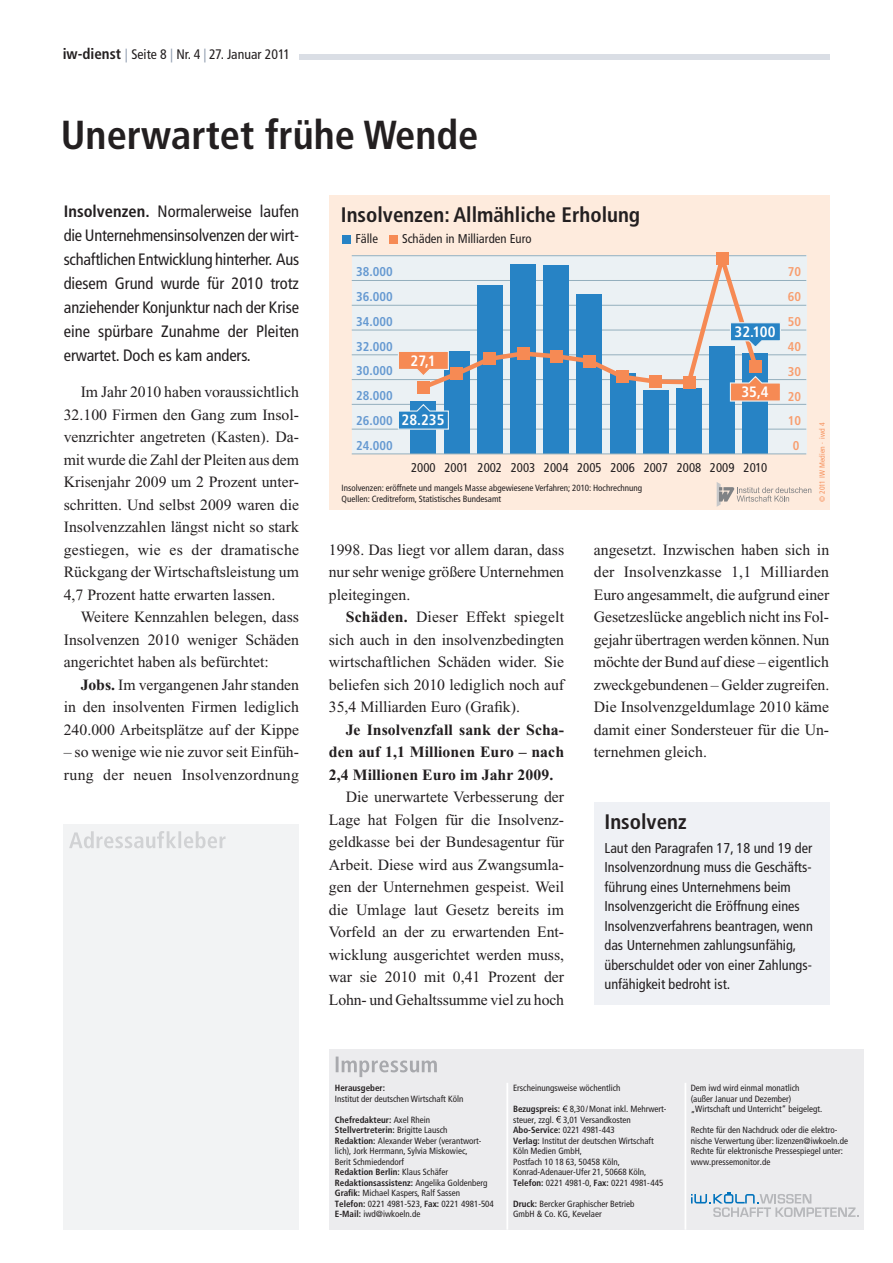
<style>
.page{position:relative;width:893px;height:1263px;background:#fff}
.page>*{position:absolute;margin:0;border:0;box-sizing:border-box;transform-origin:0 0}
.t1{font:700 condensed 40.5px "Frutiger";color:#231f20}
.t2{font:700 condensed 21px "Frutiger";color:#231f20}
.t3{font:condensed 16.5px/24px "Frutiger";letter-spacing:.005em;color:#231f20;text-align:justify}
.t4{font:15.75px/22.5px "Times New Roman";color:#231f20;text-align:justify}
.t5{font:700 15.75px/22.5px "Times New Roman";letter-spacing:.005em;color:#231f20;text-align:justify}
.t6{font:700 condensed 15px "Frutiger";color:#fff}
.t7{font:condensed 14.25px/19.5px "Frutiger";color:#231f20}
.t8{font:condensed 13.8px "Frutiger";color:#231f20}
.t9{font:condensed 12.75px "Frutiger";color:#231f20}
.t10{font:700 condensed 12.75px/24.8px "Frutiger";color:#6599d1}
.t11{font:700 condensed 12.75px/24.9px "Frutiger";color:#f89e6f;text-align:center}
.t12{font:condensed 9px/10.5px "Frutiger";color:#231f20}
.t13{font:700 condensed 9px "Frutiger";color:#231f20}
.t14{font:condensed 7.5px "Frutiger";letter-spacing:.015em;color:#f6915d}
.s1{font-weight:700;font-size:15px}
.s2{color:#95a1b3}
.s3{font-weight:700}
</style>
<div class="page">
<div style="left:299px;top:54px;width:530px;height:6px;background:#dadee5"></div>
<div style="left:64px;top:825px;width:235px;height:405px;background:#f2f3f4"></div>
<svg style="left:69px;top:831px;width:157px;height:17px"></svg>
<div style="left:329px;top:1050px;width:534px;height:180px;background:#ececee"></div>
<svg style="left:556px;top:1105px;width:11px;height:18px"></svg>
<hr style="left:506px;top:1083px;width:2px;height:147px;background:#fff">
<hr style="left:684px;top:1083px;width:2px;height:147px;background:#fff">
<svg style="left:691px;top:1192px;width:168px;height:25px"></svg>
<svg style="left:336px;top:1056px;width:101px;height:21px"></svg>
<div style="left:594px;top:802px;width:235px;height:203px;background:#eff1f5"></div>
<div style="left:329px;top:195px;width:500px;height:315px;background:#feebdd"></div>
<svg style="left:717px;top:482px;width:94px;height:25px"></svg>
<div style="left:352px;top:256px;width:454px;height:198px;background:#ebf1f4"></div>
<hr style="left:352px;top:404px;width:454px;height:1px;background:#94afbd">
<hr style="left:352px;top:354px;width:454px;height:1px;background:#94afbd">
<hr style="left:352px;top:429px;width:454px;height:1px;background:#94afbd">
<hr style="left:352px;top:379px;width:454px;height:1px;background:#94afbd">
<hr style="left:352px;top:280px;width:454px;height:1px;background:#94afbd">
<hr style="left:352px;top:305px;width:454px;height:1px;background:#94afbd">
<hr style="left:352px;top:330px;width:454px;height:1px;background:#94afbd">
<hr style="left:352px;top:255px;width:454px;height:1px;background:#94afbd">
<div style="left:411px;top:401px;width:25px;height:53px;background:#2783c5"></div>
<div style="left:444px;top:351px;width:25px;height:103px;background:#2783c5"></div>
<div style="left:477px;top:286px;width:25px;height:168px;background:#2783c5"></div>
<div style="left:510px;top:264px;width:26px;height:190px;background:#2783c5"></div>
<div style="left:543px;top:265px;width:26px;height:189px;background:#2783c5"></div>
<div style="left:577px;top:295px;width:25px;height:159px;background:#2783c5"></div>
<div style="left:610px;top:374px;width:25px;height:80px;background:#2783c5"></div>
<div style="left:643px;top:390px;width:25px;height:64px;background:#2783c5"></div>
<div style="left:676px;top:388px;width:26px;height:66px;background:#2783c5"></div>
<div style="left:709px;top:346px;width:26px;height:108px;background:#2783c5"></div>
<div style="left:743px;top:354px;width:25px;height:100px;background:#2783c5"></div>
<hr style="left:352px;top:453px;width:454px;height:1px;background:#94afbd">
<div style="left:342px;top:235px;width:9px;height:8px;background:#2783c5"></div>
<div style="left:389px;top:235px;width:8px;height:8px;background:#f68a54"></div>
<div style="left:417px;top:381px;width:13px;height:13px;background:#f68a54"></div>
<div style="left:716px;top:252px;width:13px;height:13px;background:#f68a54"></div>
<div style="left:749px;top:360px;width:13px;height:13px;background:#f68a54"></div>
<svg style="left:418px;top:255px;width:343px;height:138px"></svg>
<svg style="left:397px;top:350px;width:52px;height:27px"></svg>
<svg style="left:397px;top:402px;width:52px;height:28px"></svg>
<svg style="left:729px;top:322px;width:52px;height:27px"></svg>
<svg style="left:729px;top:374px;width:51px;height:28px"></svg>
<p class="t8" style="left:63px;top:47px;width:229px"><span class="s1">iw-dienst</span> <span class="s2">|</span> Seite 8 <span class="s2">|</span> Nr. 4 <span class="s2">|</span> 27. Januar 2011</p>
<h1 class="t1" style="left:61px;top:111px;width:419px">Unerwartet frühe Wende</h1>
<p class="t3" style="left:64px;top:199px;width:237px"><span class="s3">Insolvenzen.</span> Normalerweise laufen die Unternehmensinsolvenzen der wirt&shy;schaftlichen Entwicklung hinterher. Aus diesem Grund wurde für 2010 trotz anziehender Konjunktur nach der Krise eine spürbare Zunahme der Pleiten erwartet. Doch es kam anders.</p>
<p class="t4" style="left:64px;top:381px;width:237px;text-indent:17px">Im Jahr 2010 haben voraussichtlich 32.100 Firmen den Gang zum Insol&shy;venzrichter angetreten (Kasten). Da&shy;mit wurde die Zahl der Pleiten aus dem Krisenjahr 2009 um 2 Prozent unter&shy;schritten. Und selbst 2009 waren die Insolvenzzahlen längst nicht so stark gestiegen, wie es der dramatische Rückgang der Wirtschaftsleistung um 4,7 Prozent hatte erwarten lassen.</p>
<p class="t4" style="left:64px;top:606px;width:237px;text-indent:17px">Weitere Kennzahlen belegen, dass Insolvenzen 2010 weniger Schäden angerichtet haben als befürchtet:</p>
<p class="t4" style="left:64px;top:673px;width:237px;text-indent:17px"><span class="s3">Jobs.</span> Im vergangenen Jahr standen in den insolventen Firmen lediglich 240.000 Arbeitsplätze auf der Kippe</p>
<p class="t4" style="left:64px;top:741px;width:237px">– so wenige wie nie zuvor seit Einfüh&shy;rung der neuen Insolvenzordnung</p>
<h2 class="t2" style="left:341px;top:202px;width:301px">Insolvenzen: Allmähliche Erholung</h2>
<p class="t9" style="left:355px;top:231px;width:24px">Fälle</p>
<p class="t9" style="left:402px;top:231px;width:131px">Schäden in Milliarden Euro</p>
<p class="t10" style="left:356px;top:259px;width:38px">38.000</p>
<p class="t10" style="left:356px;top:284px;width:38px">36.000</p>
<p class="t10" style="left:356px;top:309px;width:38px">34.000</p>
<p class="t10" style="left:356px;top:334px;width:38px">32.000</p>
<p class="t10" style="left:356px;top:359px;width:38px">30.000</p>
<p class="t10" style="left:356px;top:383px;width:38px">28.000<br>26.000</p>
<p class="t10" style="left:356px;top:433px;width:38px">24.000</p>
<p class="t6" style="left:411px;top:351px;width:26px">27,1</p>
<p class="t6" style="left:402px;top:411px;width:44px">28.235</p>
<p class="t6" style="left:734px;top:323px;width:43px">32.100</p>
<p class="t6" style="left:741px;top:383px;width:29px">35,4</p>
<p class="t9" style="left:411px;top:460px;width:358px">2000 2001 2002 2003 2004 2005 2006 2007 2008 2009 2010</p>
<p class="t12" style="left:342px;top:482px;width:302px">Insolvenzen: eröffnete und mangels Masse abgewiesene Verfahren; 2010: Hochrechnung<br>Quellen: Creditreform, Statistisches Bundesamt</p>
<p class="t11" style="left:788px;top:259px;width:15px">70</p>
<p class="t11" style="left:788px;top:284px;width:15px">60</p>
<p class="t11" style="left:788px;top:309px;width:15px">50</p>
<p class="t11" style="left:788px;top:334px;width:15px">40</p>
<p class="t11" style="left:788px;top:359px;width:15px">30<br>20<br>10<br>0</p>
<p class="t14" style="left:818px;top:502px;width:81px;rotate:-90deg">© 2011 IW Medien · iwd 4</p>
<p class="t4" style="left:329px;top:538px;width:237px">1998. Das liegt vor allem daran, dass nur sehr wenige größere Unternehmen pleitegingen.</p>
<p class="t4" style="left:329px;top:606px;width:237px;text-indent:17px"><span class="s3">Schäden.</span> Dieser Effekt spiegelt sich auch in den insolvenzbedingten wirtschaftlichen Schäden wider. Sie beliefen sich 2010 lediglich noch auf 35,4 Milliarden Euro (Grafik).</p>
<p class="t5" style="left:329px;top:718px;width:237px;text-indent:17px">Je Insolvenzfall sank der Scha&shy;den auf 1,1 Millionen Euro – nach 2,4 Millionen Euro im Jahr 2009.</p>
<p class="t4" style="left:329px;top:786px;width:237px;text-indent:17px">Die unerwartete Verbesserung der Lage hat Folgen für die Insolvenz&shy;geldkasse bei der Bundesagentur für Arbeit. Diese wird aus Zwangsumla&shy;gen der Unternehmen gespeist. Weil die Umlage laut Gesetz bereits im Vorfeld an der zu erwartenden Ent&shy;wicklung ausgerichtet werden muss, war sie 2010 mit 0,41 Prozent der Lohn- und Gehaltssumme viel zu hoch</p>
<p class="t4" style="left:594px;top:538px;width:237px">angesetzt. Inzwischen haben sich in der Insolvenzkasse 1,1 Milliarden Euro angesammelt, die aufgrund einer Gesetzeslücke angeblich nicht ins Fol&shy;gejahr übertragen werden können. Nun möchte der Bund auf diese – eigentlich zweckgebundenen – Gelder zugreifen.<br>Die Insolvenzgeldumlage 2010 käme damit einer Sondersteuer für die Un&shy;ternehmen gleich.</p>
<h2 class="t2" style="left:604px;top:809px;width:84px">Insolvenz</h2>
<p class="t7" style="left:604px;top:838px;width:210px">Laut den Paragrafen 17, 18 und 19 der Insolvenzordnung muss die Geschäfts&shy;führung eines Unternehmens beim Insolvenzgericht die Eröffnung eines Insolvenzverfahrens beantragen, wenn das Unternehmen zahlungsunfähig, überschuldet oder von einer Zahlungs&shy;unfähigkeit bedroht ist.</p>
<p class="t13" style="left:335px;top:1083px;width:52px">Herausgeber:</p>
<p class="t12" style="left:335px;top:1093px;width:130px">Institut der deutschen Wirtschaft Köln</p>
<p class="t12" style="left:335px;top:1114px;width:161px"><span class="s3">Chefredakteur:</span> Axel Rhein<br><span class="s3">Stellvertreterin:</span> Brigitte Lausch<br><span class="s3">Redaktion:</span> Alexander Weber (verantwort&shy;lich), Jork Herrmann, Sylvia Miskowiec,<br>Berit Schmiedendorf<br><span class="s3">Redaktion Berlin:</span> Klaus Schäfer <span class="s3">Redaktionsassistenz:</span> Angelika Goldenberg <span class="s3">Grafik:</span> Michael Kaspers, Ralf Sassen<br><span class="s3">Telefon:</span> 0221 4981-523, <span class="s3">Fax:</span> 0221 4981-504<br><span class="s3">E-Mail:</span> iwd@iwkoeln.de</p>
<p class="t12" style="left:513px;top:1083px;width:109px">Erscheinungsweise wöchentlich</p>
<p class="t12" style="left:513px;top:1104px;width:155px"><span class="s3">Bezugspreis:</span> 8,30/ Monat inkl. Mehrwert&shy;steuer, zzgl. 3,01 Versandkosten <span class="s3">Abo-Service:</span> 0221 4981-443<br><span class="s3">Verlag:</span> Institut der deutschen Wirtschaft Köln Medien GmbH,<br>Postfach 10 18 63, 50458 Köln, Konrad-Adenauer-Ufer 21, 50668 Köln, <span class="s3">Telefon:</span> 0221 4981-0, <span class="s3">Fax:</span> 0221 4981-445</p>
<p class="t12" style="left:513px;top:1198px;width:123px"><span class="s3">Druck:</span> Bercker Graphischer Betrieb<br>GmbH &amp; Co. KG, Kevelaer</p>
<p class="t12" style="left:691px;top:1083px;width:133px">Dem iwd wird einmal monatlich (außer Januar und Dezember) „Wirtschaft und Unterricht“ beigelegt.</p>
<p class="t12" style="left:691px;top:1125px;width:159px">Rechte für den Nachdruck oder die elektro&shy;nische Verwertung über: lizenzen@iwkoeln.de Rechte für elektronische Pressespiegel unter: www.pressemonitor.de</p>
</div>
